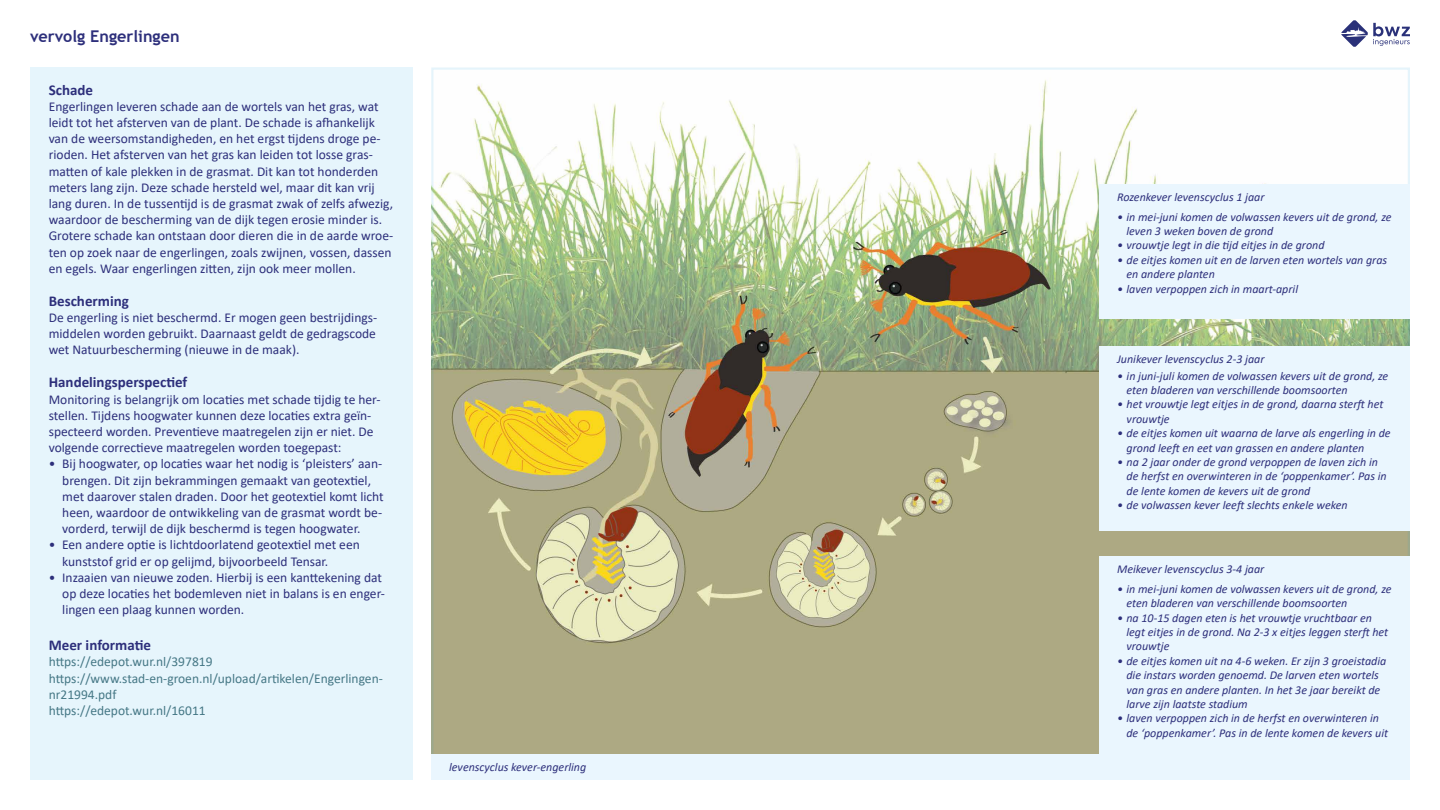
<style>
.page{position:relative;width:1440px;height:810px;background:#fff}
.page>*{position:absolute;margin:0;border:0;box-sizing:border-box;transform-origin:0 0}
.t1{font:700 16.2px "Trebuchet MS";color:#2d2f7b}
.t2{font:700 15px "Calibri";color:#2d2f7b}
.t3{font:13.5px/16.2px "Calibri";color:#2d2f7b}
.t4{font:13.5px/16.2px "Calibri";color:#467886}
.t5{font:italic 12px/14.4px "Calibri";color:#2d2f7b}
</style>
<div class="page">
<img style="left:434px;top:80px;width:973px;height:674px">
<svg style="left:1341px;top:20px;width:69px;height:27px"></svg>
<div style="left:30px;top:68px;width:382px;height:712px;background:#e6f5fc"></div>
<div style="left:431px;top:754px;width:668px;height:26px;background:#eaf6fe"></div>
<div style="left:1099px;top:184px;width:311px;height:135px;background:#eaf6fe"></div>
<div style="left:1099px;top:556px;width:311px;height:224px;background:#eaf6fe"></div>
<div style="left:1099px;top:346px;width:311px;height:184px;background:#eaf6fe"></div>
<p class="t1" style="left:30px;top:26px;width:151px">vervolg Engerlingen</p>
<p class="t2" style="left:49px;top:79px;width:46px">Schade</p>
<p class="t3" style="left:49px;top:98px;width:346px">Engerlingen leveren schade aan de wortels van het gras, wat leidt tot het afsterven van de plant. De schade is afhankelijk van de weersomstandigheden, en het ergst tijdens droge pe&shy;rioden. Het afsterven van het gras kan leiden tot losse gras&shy;matten of kale plekken in de grasmat. Dit kan tot honderden meters lang zijn. Deze schade hersteld wel, maar dit kan vrij lang duren. In de tussentijd is de grasmat zwak of zelfs afwezig, waardoor de bescherming van de dijk tegen erosie minder is.<br>Grotere schade kan ontstaan door dieren die in de aarde wroe&shy;ten op zoek naar de engerlingen, zoals zwijnen, vossen, dassen en egels. Waar engerlingen zitten, zijn ook meer mollen.</p>
<p class="t2" style="left:49px;top:290px;width:82px">Bescherming</p>
<p class="t3" style="left:49px;top:309px;width:330px;text-align:justify">De engerling is niet beschermd. Er mogen geen bestrijdings&shy;middelen worden gebruikt. Daarnaast geldt de gedragscode wet Natuurbescherming (nieuwe in de maak).</p>
<p class="t2" style="left:49px;top:372px;width:140px">Handelingsperspectief</p>
<p class="t3" style="left:49px;top:391px;width:333px">Monitoring is belangrijk om locaties met schade tijdig te her&shy;stellen. Tijdens hoogwater kunnen deze locaties extra geïn&shy;specteerd worden. Preventieve maatregelen zijn er niet. De volgende correctieve maatregelen worden toegepast:</p>
<p class="t3" style="left:62px;top:455px;width:323px;text-indent:-14px">• Bij hoogwater, op locaties waar het nodig is ‘pleisters’ aan&shy;brengen. Dit zijn bekrammingen gemaakt van geotextiel, met daarover stalen draden. Door het geotextiel komt licht heen, waardoor de ontwikkeling van de grasmat wordt be&shy;vorderd, terwijl de dijk beschermd is tegen hoogwater.</p>
<p class="t3" style="left:62px;top:536px;width:299px;text-indent:-14px">• Een andere optie is lichtdoorlatend geotextiel met een kunststof grid er op gelijmd, bijvoorbeeld Tensar.</p>
<p class="t3" style="left:62px;top:569px;width:324px;text-indent:-14px">• Inzaaien van nieuwe zoden. Hierbij is een kanttekening dat op deze locaties het bodemleven niet in balans is en enger&shy;lingen een plaag kunnen worden.</p>
<p class="t2" style="left:49px;top:635px;width:104px">Meer informatie</p>
<p class="t4" style="left:49px;top:653px;width:336px">https://edepot.wur.nl/397819 https://www.stad-en-groen.nl/upload/artikelen/Engerlingen&shy;nr21994.pdf<br>https://edepot.wur.nl/16011</p>
<p class="t5" style="left:449px;top:759px;width:139px">levenscyclus kever-engerling</p>
<p class="t3" style="left:449px;top:759px;width:19px">xxx</p>
<p class="t5" style="left:1117px;top:189px;width:149px">Rozenkever levenscyclus 1 jaar</p>
<p class="t5" style="left:1127px;top:209px;width:267px;text-indent:-9px">• in mei-juni komen de volwassen kevers uit de grond, ze leven 3 weken boven de grond</p>
<p class="t5" style="left:1117px;top:238px;width:209px">• vrouwtje legt in die tijd eitjes in de grond</p>
<p class="t5" style="left:1127px;top:252px;width:262px;text-indent:-9px">• de eitjes komen uit en de larven eten wortels van gras en andere planten</p>
<p class="t5" style="left:1117px;top:281px;width:182px">• laven verpoppen zich in maart-april</p>
<p class="t5" style="left:1117px;top:351px;width:149px">Junikever levenscyclus 2-3 jaar</p>
<p class="t5" style="left:1127px;top:382px;width:222px">eten bladeren van verschillende boomsoorten</p>
<p class="t5" style="left:1127px;top:411px;width:45px">vrouwtje</p>
<p class="t5" style="left:1127px;top:425px;width:266px;text-indent:-10px">• de eitjes komen uit waarna de larve als engerling in de grond leeft en eet van grassen en andere planten</p>
<p class="t5" style="left:1127px;top:454px;width:262px;text-indent:-10px">• na 2 jaar onder de grond verpoppen de laven zich in de herfst en overwinteren in de ‘poppenkamer’. Pas in de lente komen de kevers uit de grond</p>
<p class="t5" style="left:1117px;top:497px;width:232px">• de volwassen kever leeft slechts enkele weken</p>
<p class="t5" style="left:1108px;top:368px;width:282px">• • in juni-juli komen de volwassen kevers uit de grond, ze</p>
<p class="t5" style="left:1108px;top:397px;width:277px">• • het vrouwtje legt eitjes in de grond, daarna sterft het</p>
<p class="t5" style="left:1117px;top:561px;width:149px">Meikever levenscyclus 3-4 jaar</p>
<p class="t5" style="left:1126px;top:581px;width:267px;text-indent:-9px">• in mei-juni komen de volwassen kevers uit de grond, ze eten bladeren van verschillende boomsoorten</p>
<p class="t5" style="left:1126px;top:610px;width:263px;text-indent:-9px">• na 10-15 dagen eten is het vrouwtje vruchtbaar en legt eitjes in de grond. Na 2-3 x eitjes leggen sterft het vrouwtje</p>
<p class="t5" style="left:1126px;top:653px;width:261px;text-indent:-9px">• de eitjes komen uit na 4-6 weken. Er zijn 3 groeistadia die instars worden genoemd. De larven eten wortels van gras en andere planten. In het 3e jaar bereikt de larve zijn laatste stadium</p>
<p class="t5" style="left:1126px;top:711px;width:263px;text-indent:-9px">• laven verpoppen zich in de herfst en overwinteren in de ‘poppenkamer’. Pas in de lente komen de kevers uit</p>
</div>
